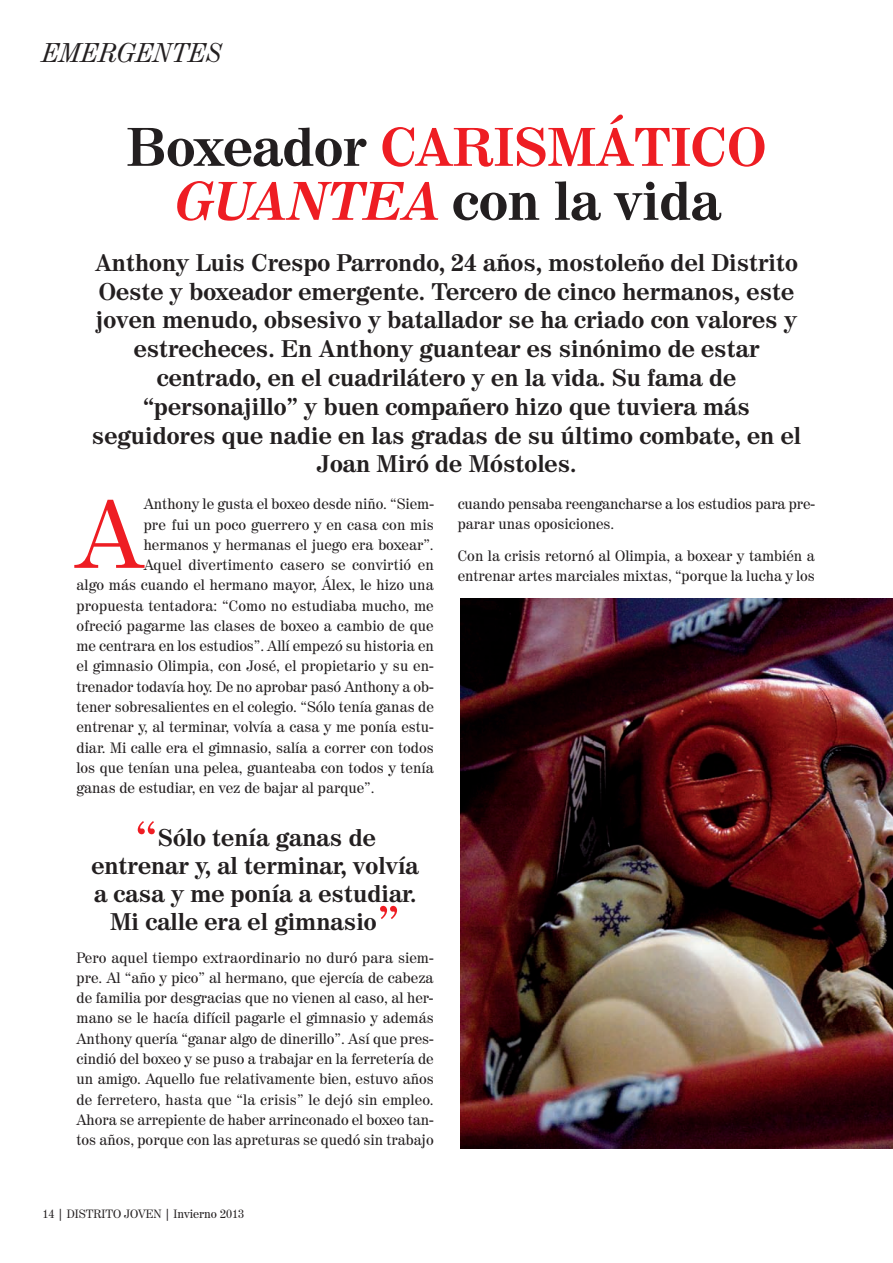
<style>
.page{position:relative;width:893px;height:1263px;background:#fff}
.page>*{position:absolute;margin:0;border:0;box-sizing:border-box;transform-origin:0 0}
.t1{font:97.2px "Century 725 BT";color:#ee1d23}
.t2{font:700 54px/54px "Century 725 BT";color:#231f20;text-align:center}
.t3{font:54px "Century 725 BT";color:#ee1d23}
.t4{font:italic 27px "Century 725 BT";color:#231f20}
.t5{font:700 24px/28.8px "Century 725 BT";color:#231f20;text-align:center}
.t6{font:15px/20.2px "Century 725 BT";color:#231f20}
.t7{font:12px "Century 725 BT";color:#231f20}
.s1{color:#ee1d23}
.s2{font-style:italic;color:#ee1d23}
</style>
<div class="page">
<img style="left:460px;top:598px;width:433px;height:550px">
<h3 class="t4" style="left:43px;top:42px;width:182px">EMERGENTES</h3>
<h2 class="t2" style="left:127px;top:125px;width:641px">Boxeador <span class="s1">CARISMÁTICO<br></span><span class="s2">GUANTEA</span> con la vida</h2>
<p class="t5" style="left:92px;top:250px;width:711px">Anthony Luis Crespo Parrondo, 24 años, mostoleño del Distrito Oeste y boxeador emergente. Tercero de cinco hermanos, este joven menudo, obsesivo y batallador se ha criado con valores y estrecheces. En Anthony guantear es sinónimo de estar centrado, en el cuadrilátero y en la vida. Su fama de “personajillo” y buen compañero hizo que tuviera más seguidores que nadie en las gradas de su último combate, en el Joan Miró de Móstoles.</p>
<h1 class="t1" style="left:77px;top:499px;width:67px">A</h1>
<p class="t6" style="left:144px;top:496px;width:292px">Anthony le gusta el boxeo desde niño. “Siem-</p>
<p class="t6" style="left:144px;top:516px;width:292px">pre fui un poco guerrero y en casa con mis</p>
<p class="t6" style="left:144px;top:536px;width:292px">hermanos y hermanas el juego era boxear”.</p>
<p class="t6" style="left:144px;top:556px;width:292px">Aquel divertimento casero se convirtió en</p>
<p class="t6" style="left:77px;top:577px;width:359px">algo más cuando el hermano mayor, Álex, le hizo una</p>
<p class="t6" style="left:77px;top:597px;width:359px">propuesta tentadora: “Como no estudiaba mucho, me</p>
<p class="t6" style="left:77px;top:617px;width:359px">ofreció pagarme las clases de boxeo a cambio de que</p>
<p class="t6" style="left:77px;top:637px;width:359px">me centrara en los estudios”. Allí empezó su historia en</p>
<p class="t6" style="left:77px;top:658px;width:359px">el gimnasio Olimpia, con José, el propietario y su en-</p>
<p class="t6" style="left:77px;top:678px;width:359px">trenador todavía hoy. De no aprobar pasó Anthony a ob-</p>
<p class="t6" style="left:77px;top:698px;width:359px">tener sobresalientes en el colegio. “Sólo tenía ganas de</p>
<p class="t6" style="left:77px;top:718px;width:359px">entrenar y, al terminar, volvía a casa y me ponía estu-</p>
<p class="t6" style="left:77px;top:739px;width:359px">diar. Mi calle era el gimnasio, salía a correr con todos</p>
<p class="t6" style="left:77px;top:759px;width:359px">los que tenían una pelea, guanteaba con todos y tenía</p>
<p class="t6" style="left:77px;top:779px;width:299px">ganas de estudiar, en vez de bajar al parque”.</p>
<h2 class="t3" style="left:134px;top:822px;width:25px">“</h2>
<h3 class="t5" style="left:158px;top:826px;width:219px">Sólo tenía ganas de</h3>
<h3 class="t5" style="left:91px;top:853px;width:329px">entrenar y, al terminar, volvía</h3>
<h3 class="t5" style="left:94px;top:881px;width:324px">a casa y me ponía a estudiar.</h3>
<h3 class="t5" style="left:110px;top:909px;width:268px">Mi calle era el gimnasio</h3>
<h2 class="t3" style="left:377px;top:906px;width:25px">”</h2>
<p class="t6" style="left:77px;top:949px;width:359px;text-align:justify">Pero aquel tiempo extraordinario no duró para siem&shy;pre. Al “año y pico” al hermano, que ejercía de cabeza de familia por desgracias que no vienen al caso, al her&shy;mano se le hacía difícil pagarle el gimnasio y además Anthony quería “ganar algo de dinerillo”. Así que pres&shy;cindió del boxeo y se puso a trabajar en la ferretería de un amigo. Aquello fue relativamente bien, estuvo años de ferretero, hasta que “la crisis” le dejó sin empleo.<br>Ahora se arrepiente de haber arrinconado el boxeo tan&shy;tos años, porque con las apreturas se quedó sin trabajo</p>
<p class="t7" style="left:43px;top:1209px;width:203px">14 | DISTRITO JOVEN | Invierno 2013</p>
<p class="t6" style="left:458px;top:496px;width:359px;line-height:19.5px">cuando pensaba reengancharse a los estudios para pre&shy;parar unas oposiciones.</p>
<p class="t6" style="left:458px;top:548px;width:359px;line-height:19.5px">Con la crisis retornó al Olimpia, a boxear y también a entrenar artes marciales mixtas, “porque la lucha y los</p>
</div>
